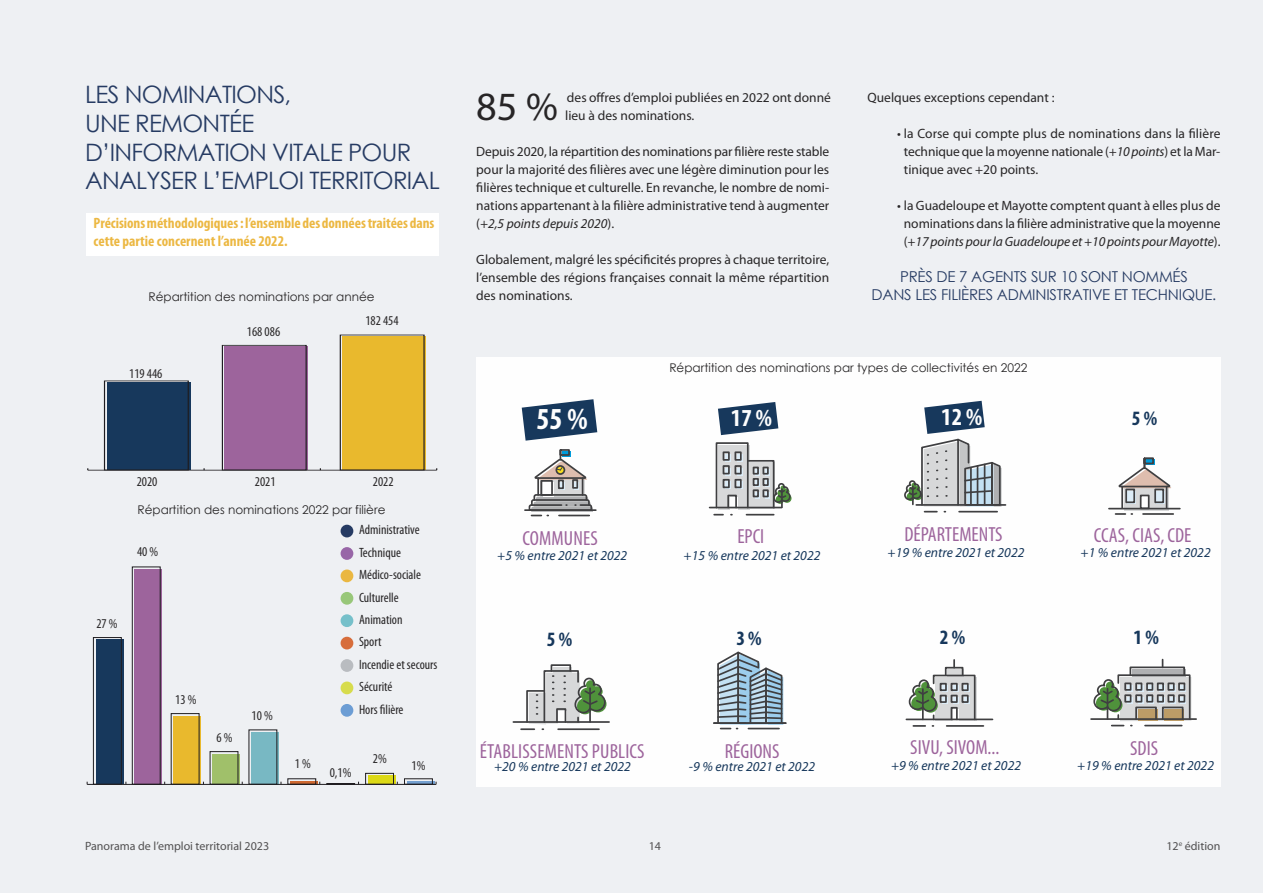
<style>
.page{position:relative;width:1263px;height:893px;background:#eef0f3}
.page>*{position:absolute;margin:0;border:0;box-sizing:border-box;transform-origin:0 0}
.t1{font:40.2px "Myriad Pro";color:#272526}
.t2{font:700 condensed 30.6px "Myriad Pro";color:#fefefe}
.t3{font:700 condensed 24.45px "Myriad Pro";color:#fefefe}
.t4{font:24px/28.8px "Century Gothic";letter-spacing:-.03em;color:#263b63}
.t5{font:condensed 20.4px "Myriad Pro";color:#9d649c}
.t6{font:700 condensed 20.4px "Myriad Pro";color:#17385c}
.t7{font:700 condensed 15px/18px "Myriad Pro";letter-spacing:-.005em;color:#ecb843}
.t8{font:15px "Century Gothic";letter-spacing:-.015em;color:#263b63}
.t9{font:italic 13.65px "Myriad Pro";color:#17385c}
.t10{font:13.5px/18px "Myriad Pro";color:#272526;text-align:justify}
.t11{font:condensed 13.5px "Myriad Pro";color:#272526}
.t12{font:12px "Century Gothic";color:#272526}
.t13{font:12px "Myriad Pro";color:#525152}
.s1{font-style:italic}
</style>
<div class="page">
<div style="left:86px;top:213px;width:352px;height:42px;background:#fff"></div>
<div style="left:476px;top:357px;width:744px;height:430px;background:#fefefe"></div>
<svg style="left:522px;top:399px;width:75px;height:42px"></svg>
<hr style="left:525px;top:509px;width:71px;height:2px;background:#3f3f41">
<svg style="left:528px;top:449px;width:65px;height:67px"></svg>
<div style="left:718px;top:445px;width:31px;height:64px;background:#d7d8d9"></div>
<svg style="left:718px;top:402px;width:60px;height:33px"></svg>
<div style="left:716px;top:442px;width:33px;height:66px;border:2px solid #3f3f41"></div>
<hr style="left:710px;top:507px;width:72px;height:1px;background:#3f3f41">
<svg style="left:714px;top:451px;width:77px;height:64px"></svg>
<hr style="left:916px;top:504px;width:89px;height:2px;background:#3f3f41">
<svg style="left:904px;top:401px;width:97px;height:111px"></svg>
<hr style="left:1109px;top:508px;width:71px;height:1px;background:#3f3f41">
<hr style="left:1143px;top:513px;width:30px;height:2px;background:#3f3f41">
<svg style="left:1115px;top:457px;width:56px;height:58px"></svg>
<div style="left:553px;top:667px;width:19px;height:6px;background:#d7d8d9"></div>
<hr style="left:513px;top:721px;width:96px;height:2px;background:#3f3f41">
<svg style="left:521px;top:669px;width:85px;height:61px"></svg>
<div style="left:551px;top:664px;width:20px;height:8px;border:2px solid #3f3f41"></div>
<hr style="left:714px;top:722px;width:72px;height:2px;background:#3f3f41">
<svg style="left:716px;top:651px;width:68px;height:78px"></svg>
<hr style="left:906px;top:718px;width:86px;height:2px;background:#3f3f41">
<hr style="left:947px;top:725px;width:36px;height:2px;background:#3f3f41">
<svg style="left:908px;top:659px;width:68px;height:68px"></svg>
<hr style="left:1091px;top:718px;width:105px;height:2px;background:#3f3f41">
<svg style="left:1092px;top:658px;width:99px;height:68px"></svg>
<hr style="left:407px;top:781px;width:28px;height:3px;background:#739fcf">
<hr style="left:87px;top:784px;width:349px;height:1px;background:#1f1d20">
<svg style="left:93px;top:566px;width:340px;height:219px"></svg>
<div style="left:341px;top:525px;width:12px;height:12px;background:#263b63;border-radius:50%"></div>
<div style="left:341px;top:547px;width:12px;height:13px;background:#9866a7;border-radius:50%"></div>
<div style="left:341px;top:569px;width:12px;height:13px;background:#eab741;border-radius:50%"></div>
<div style="left:341px;top:592px;width:12px;height:13px;background:#98c779;border-radius:50%"></div>
<div style="left:341px;top:614px;width:12px;height:13px;background:#76c0ca;border-radius:50%"></div>
<div style="left:341px;top:637px;width:12px;height:12px;background:#d76d3b;border-radius:50%"></div>
<div style="left:341px;top:659px;width:12px;height:13px;background:#b9bcc0;border-radius:50%"></div>
<div style="left:341px;top:681px;width:12px;height:13px;background:#d7dc4d;border-radius:50%"></div>
<div style="left:341px;top:704px;width:12px;height:13px;background:#6c9dd4;border-radius:50%"></div>
<hr style="left:88px;top:470px;width:349px;height:1px;background:#1f1d20">
<svg style="left:104px;top:334px;width:321px;height:137px"></svg>
<p class="t4" style="left:85px;top:79px;width:208px">LES NOMINATIONS,</p>
<p class="t4" style="left:85px;top:108px;width:171px">UNE REMONTÉE</p>
<p class="t4" style="left:85px;top:137px;width:356px">D’INFORMATION VITALE POUR<br>ANALYSER L’EMPLOI TERRITORIAL</p>
<p class="t7" style="left:94px;top:215px;width:342px">Précisions méthodologiques : l’ensemble des données traitées dans cette partie concernent l’année 2022.</p>
<p class="t12" style="left:148px;top:289px;width:228px">Répartition des nominations par année</p>
<p class="t11" style="left:129px;top:369px;width:35px">119 446</p>
<p class="t11" style="left:247px;top:327px;width:35px">168 086</p>
<p class="t11" style="left:365px;top:316px;width:35px">182 454</p>
<p class="t11" style="left:96px;top:618px;width:23px">27 %</p>
<p class="t11" style="left:137px;top:477px;width:22px">2020</p>
<p class="t11" style="left:255px;top:477px;width:22px">2021</p>
<p class="t11" style="left:373px;top:477px;width:22px">2022</p>
<p class="t12" style="left:138px;top:502px;width:249px">Répartition des nominations 2022 par filière</p>
<p class="t11" style="left:359px;top:525px;width:62px">Administrative</p>
<p class="t11" style="left:359px;top:547px;width:44px">Technique</p>
<p class="t11" style="left:359px;top:570px;width:64px">Médico-sociale</p>
<p class="t11" style="left:359px;top:592px;width:41px">Culturelle</p>
<p class="t11" style="left:359px;top:615px;width:45px">Animation</p>
<p class="t11" style="left:359px;top:637px;width:24px">Sport</p>
<p class="t11" style="left:359px;top:659px;width:80px">Incendie et secours</p>
<p class="t11" style="left:359px;top:682px;width:35px">Sécurité</p>
<p class="t11" style="left:359px;top:704px;width:46px">Hors filière</p>
<p class="t11" style="left:137px;top:547px;width:23px">40 %</p>
<p class="t11" style="left:175px;top:695px;width:23px">13 %</p>
<p class="t11" style="left:252px;top:711px;width:23px">10 %</p>
<p class="t11" style="left:216px;top:732px;width:18px">6 %</p>
<p class="t11" style="left:295px;top:759px;width:18px">1 %</p>
<p class="t11" style="left:330px;top:768px;width:23px">0,1%</p>
<p class="t11" style="left:373px;top:754px;width:15px">2%</p>
<p class="t11" style="left:412px;top:761px;width:15px">1%</p>
<p class="t1" style="left:476px;top:92px;width:83px">85%</p>
<p class="t10" style="left:565px;top:90px;width:267px">des offres d’emploi publiées en 2022 ont donné lieu à des nominations.</p>
<p class="t10" style="left:476px;top:144px;width:354px">Depuis 2020, la répartition des nominations par filière reste stable pour la majorité des filières avec une légère diminution pour les filières technique et culturelle. En revanche, le nombre de nomi&shy;nations appartenant à la filière administrative tend à augmenter (<span class="s1">+2,5 points depuis 2020</span>).</p>
<p class="t10" style="left:476px;top:252px;width:354px">Globalement, malgré les spécificités propres à chaque territoire, l’ensemble des régions françaises connait la même répartition des nominations.</p>
<p class="t10" style="left:867px;top:90px;width:189px">Quelques exceptions cependant :</p>
<p class="t10" style="left:904px;top:126px;width:318px;text-indent:-7px">• la Corse qui compte plus de nominations dans la filière technique que la moyenne nationale (<span class="s1">+10 points</span>) et la Mar&shy;tinique avec +20 points.</p>
<p class="t10" style="left:897px;top:198px;width:325px;text-align:center">• la Guadeloupe et Mayotte comptent quant à elles plus de nominations dans la filière administrative que la moyenne (<span class="s1">+17 points pour la Guadeloupe et +10 points pour Mayotte</span>).</p>
<p class="t8" style="left:900px;top:267px;width:289px">PRÈS DE 7 AGENTS SUR 10 SONT NOMMÉS</p>
<p class="t8" style="left:871px;top:285px;width:346px">DANS LES FILIÈRES ADMINISTRATIVE ET TECHNIQUE.</p>
<p class="t12" style="left:669px;top:360px;width:360px">Répartition des nominations par types de collectivités en 2022</p>
<p class="t2" style="left:536px;top:401px;width:53px">55 %</p>
<p class="t3" style="left:731px;top:403px;width:42px">17 %</p>
<p class="t3" style="left:941px;top:402px;width:42px">12 %</p>
<p class="t6" style="left:1132px;top:406px;width:27px">5 %</p>
<p class="t5" style="left:522px;top:526px;width:77px">COMMUNES</p>
<p class="t9" style="left:497px;top:547px;width:132px">+5 % entre 2021 et 2022</p>
<p class="t5" style="left:737px;top:524px;width:28px">EPCI</p>
<p class="t9" style="left:684px;top:547px;width:138px">+15 % entre 2021 et 2022</p>
<p class="t5" style="left:904px;top:522px;width:100px">DÉPARTEMENTS</p>
<p class="t9" style="left:888px;top:544px;width:138px">+19 % entre 2021 et 2022</p>
<p class="t5" style="left:1094px;top:523px;width:99px">CCAS, CIAS, CDE</p>
<p class="t9" style="left:1081px;top:544px;width:132px">+1 % entre 2021 et 2022</p>
<p class="t6" style="left:547px;top:627px;width:27px">5 %</p>
<p class="t6" style="left:736px;top:626px;width:27px">3 %</p>
<p class="t6" style="left:940px;top:625px;width:27px">2 %</p>
<p class="t6" style="left:1133px;top:625px;width:27px">1 %</p>
<p class="t5" style="left:480px;top:739px;width:166px">ÉTABLISSEMENTS PUBLICS</p>
<p class="t5" style="left:725px;top:739px;width:56px">RÉGIONS</p>
<p class="t5" style="left:910px;top:735px;width:91px">SIVU, SIVOM...</p>
<p class="t5" style="left:1130px;top:736px;width:29px">SDIS</p>
<p class="t9" style="left:494px;top:759px;width:138px">+20 % entre 2021 et 2022</p>
<p class="t9" style="left:689px;top:759px;width:128px">-9 % entre 2021 et 2022</p>
<p class="t9" style="left:891px;top:757px;width:132px">+9 % entre 2021 et 2022</p>
<p class="t9" style="left:1077px;top:757px;width:138px">+19 % entre 2021 et 2022</p>
<p class="t13" style="left:85px;top:841px;width:186px">Panorama de l’emploi territorial 2023</p>
<p class="t13" style="left:649px;top:841px;width:14px">14</p>
<p class="t13" style="left:1166px;top:841px;width:56px">12<sup>e</sup> édition</p>
</div>
